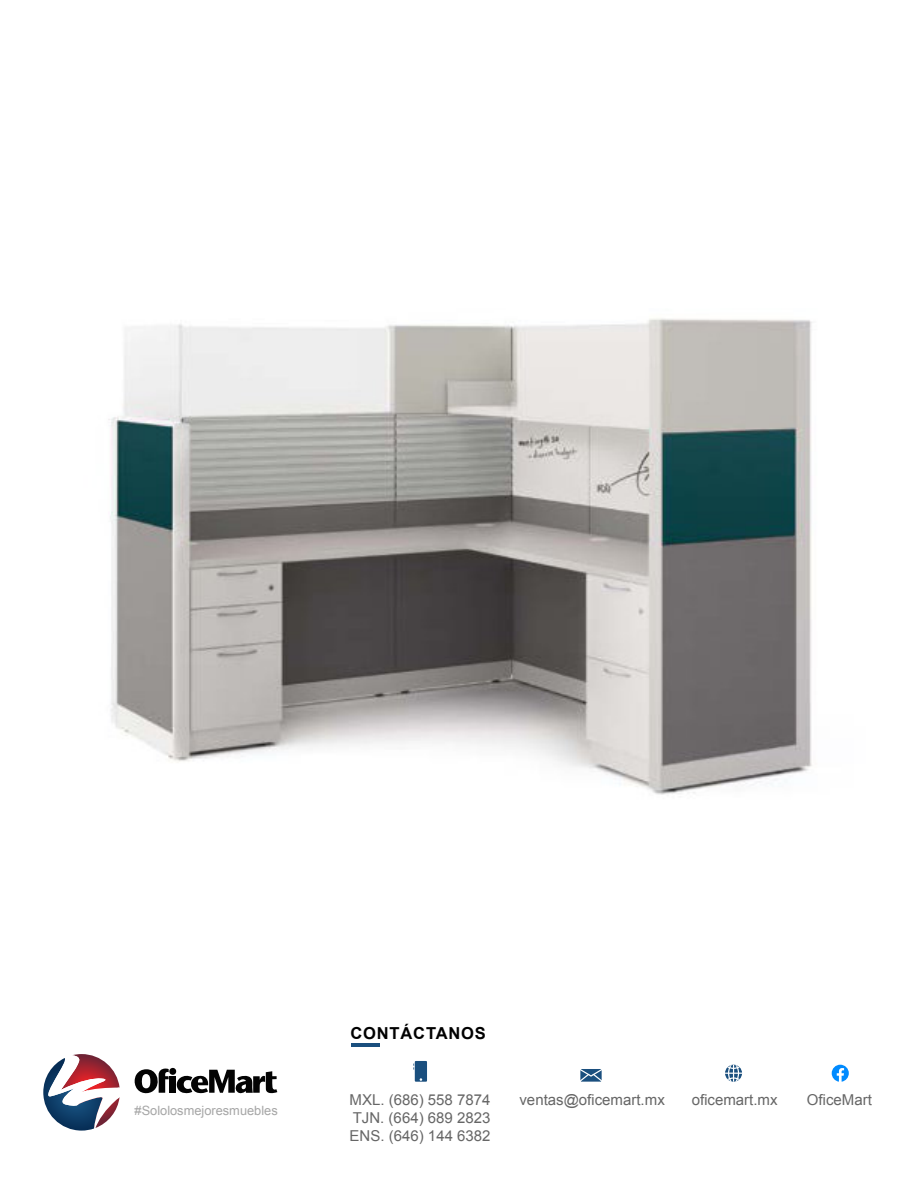
<style>
.page{position:relative;width:920px;height:1188px;background:#fff}
.page>*{position:absolute;margin:0;border:0;box-sizing:border-box;transform-origin:0 0}
.t1{font:700 16.5px "Arial";letter-spacing:.05em;color:#000}
.t2{font:15px/18.3px "Arial";color:#666;text-align:justify}
.t3{font:12.75px "Arial";color:#a6a6a6}
</style>
<div class="page">
<img style="left:108px;top:318px;width:704px;height:477px">
<svg style="left:135px;top:1069px;width:34px;height:25px"></svg>
<svg style="left:175px;top:1070px;width:102px;height:23px"></svg>
<div style="left:170px;top:1076px;width:6px;height:17px;background:#030303"></div>
<div style="left:169px;top:1068px;width:7px;height:7px;background:#030303;border-radius:50%"></div>
<svg style="left:43px;top:1054px;width:77px;height:77px"></svg>
<svg style="left:413px;top:1061px;width:14px;height:21px"></svg>
<svg style="left:580px;top:1069px;width:22px;height:13px"></svg>
<svg style="left:725px;top:1065px;width:17px;height:17px"></svg>
<svg style="left:831px;top:1065px;width:17px;height:17px"></svg>
<hr style="left:351px;top:1044px;width:28px;height:3px;background:#1a4f7e">
<p class="t1" style="left:350px;top:1027px;width:137px">CONTÁCTANOS</p>
<p class="t3" style="left:134px;top:1105px;width:145px">#Sololosmejoresmuebles</p>
<p class="t2" style="left:349px;top:1092px;width:143px">MXL. (686) 558 7874<br>TJN. (664) 689 2823<br>ENS. (646) 144 6382</p>
<p class="t2" style="left:519px;top:1092px;width:147px">ventas@oficemart.mx</p>
<p class="t2" style="left:691px;top:1092px;width:87px">oficemart.mx</p>
<p class="t2" style="left:807px;top:1092px;width:67px">OficeMart</p>
</div>
